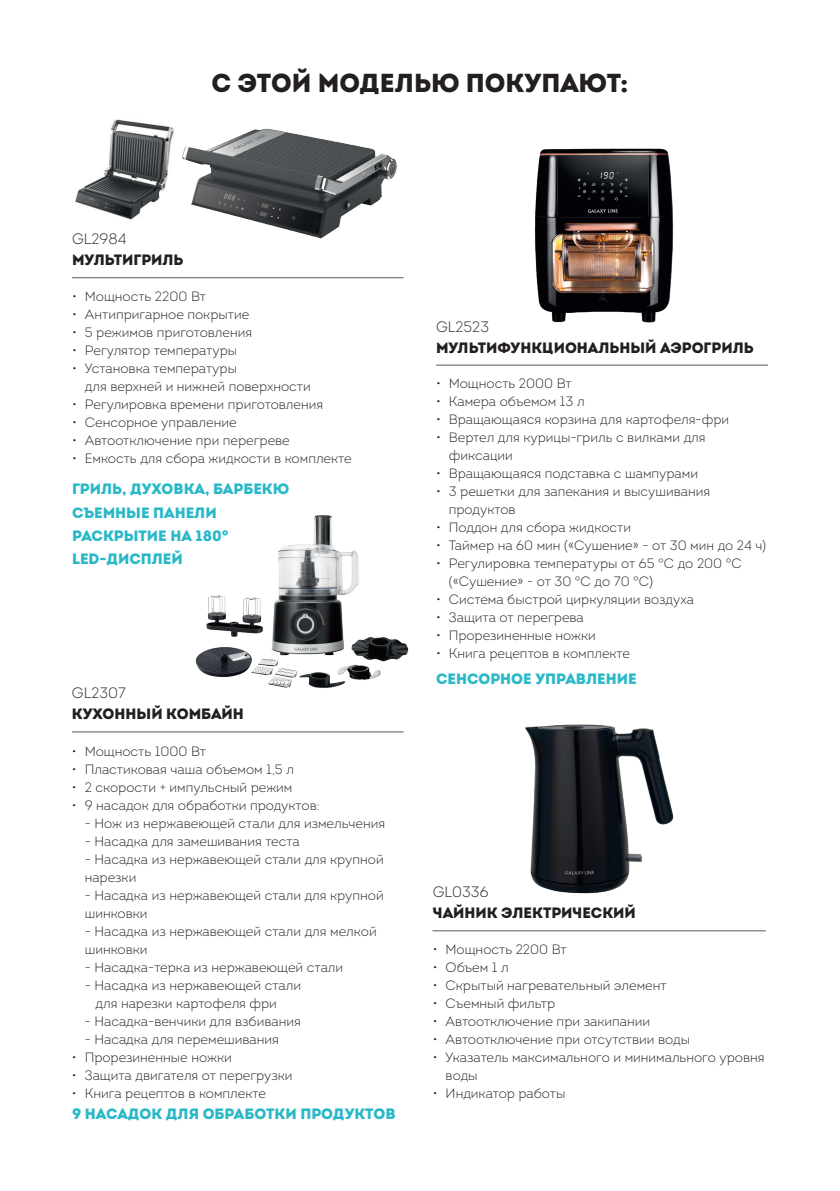
<style>
.page{position:relative;width:840px;height:1191px;background:#fff}
.page>*{position:absolute;margin:0;border:0;box-sizing:border-box;transform-origin:0 0}
.t1{font:26px "Intro Black Caps";color:#231f20}
.t2{font:15px "Intro Black Caps";color:#29b8c7}
.t3{font:15px "Intro Black Caps";color:#231f20}
.t4{font:300 15px "Intro";color:#231f20}
.t5{font:300 13.6px/18px "Intro";color:#231f20}
</style>
<div class="page">
<hr style="left:72px;top:277px;width:331px;height:1px;background:#57585a">
<hr style="left:435px;top:365px;width:332px;height:1px;background:#57585a">
<hr style="left:432px;top:930px;width:333px;height:1px;background:#57585a">
<hr style="left:72px;top:731px;width:331px;height:1px;background:#57585a">
<img style="left:75px;top:119px;width:99px;height:101px">
<img style="left:182px;top:128px;width:215px;height:111px">
<img style="left:534px;top:148px;width:140px;height:175px">
<img style="left:195px;top:515px;width:213px;height:173px">
<img style="left:525px;top:724px;width:147px;height:170px">
<p class="t1" style="left:211px;top:65px;width:418px">С этой моделью покупают:</p>
<p class="t4" style="left:72px;top:229px;width:56px">GL2984</p>
<p class="t3" style="left:72px;top:250px;width:113px">МУЛЬТИГРИЛЬ</p>
<p class="t5" style="left:72px;top:287px;width:135px">• Мощность 2200 Вт</p>
<p class="t5" style="left:72px;top:305px;width:178px">• Антипригарное покрытие</p>
<p class="t5" style="left:72px;top:323px;width:181px">• 5 режимов приготовления</p>
<p class="t5" style="left:72px;top:341px;width:166px">• Регулятор температуры</p>
<p class="t5" style="left:85px;top:359px;width:227px;text-indent:-13px">• Установка температуры<br>для верхней и нижней поверхности</p>
<p class="t5" style="left:72px;top:395px;width:252px">• Регулировка времени приготовления</p>
<p class="t5" style="left:72px;top:413px;width:166px">• Сенсорное управление</p>
<p class="t5" style="left:72px;top:431px;width:219px">• Автоотключение при перегреве</p>
<p class="t5" style="left:72px;top:449px;width:281px">• Емкость для сбора жидкости в комплекте</p>
<p class="t2" style="left:72px;top:479px;width:218px">ГРИЛЬ, ДУХОВКА, БАРБЕКЮ</p>
<p class="t2" style="left:72px;top:502px;width:146px">СЪЕМНЫЕ ПАНЕЛИ</p>
<p class="t2" style="left:72px;top:526px;width:158px">РАСКРЫТИЕ НА 180°</p>
<p class="t2" style="left:72px;top:549px;width:112px">LED-ДИСПЛЕЙ</p>
<p class="t4" style="left:72px;top:683px;width:55px">GL2307</p>
<p class="t3" style="left:72px;top:704px;width:173px">КУХОННЫЙ КОМБАЙН</p>
<p class="t5" style="left:72px;top:742px;width:135px">• Мощность 1000 Вт</p>
<p class="t5" style="left:72px;top:760px;width:223px">• Пластиковая чаша объемом 1,5 л</p>
<p class="t5" style="left:72px;top:778px;width:222px">• 2 скорости + импульсный режим</p>
<p class="t5" style="left:72px;top:796px;width:249px">• 9 насадок для обработки продуктов:</p>
<p class="t5" style="left:85px;top:814px;width:302px">- Нож из нержавеющей стали для измельчения</p>
<p class="t5" style="left:85px;top:832px;width:216px">- Насадка для замешивания теста</p>
<p class="t5" style="left:85px;top:850px;width:300px">- Насадка из нержавеющей стали для крупной нарезки</p>
<p class="t5" style="left:85px;top:886px;width:300px">- Насадка из нержавеющей стали для крупной шинковки</p>
<p class="t5" style="left:85px;top:922px;width:293px">- Насадка из нержавеющей стали для мелкой шинковки</p>
<p class="t5" style="left:85px;top:958px;width:260px">- Насадка-терка из нержавеющей стали</p>
<p class="t5" style="left:95px;top:976px;width:207px;text-indent:-11px">- Насадка из нержавеющей стали для нарезки картофеля фри</p>
<p class="t5" style="left:85px;top:1012px;width:217px">- Насадка-венчики для взбивания</p>
<p class="t5" style="left:85px;top:1030px;width:196px">- Насадка для перемешивания</p>
<p class="t5" style="left:72px;top:1048px;width:161px">• Прорезиненные ножки</p>
<p class="t5" style="left:72px;top:1066px;width:222px">• Защита двигателя от перегрузки</p>
<p class="t5" style="left:72px;top:1084px;width:195px">• Книга рецептов в комплекте</p>
<p class="t2" style="left:72px;top:1103px;width:325px">9 НАСАДОК ДЛЯ ОБРАБОТКИ ПРОДУКТОВ</p>
<p class="t4" style="left:436px;top:317px;width:54px">GL2523</p>
<p class="t3" style="left:436px;top:338px;width:319px">МУЛЬТИФУНКЦИОНАЛЬНЫЙ АЭРОГРИЛЬ</p>
<p class="t5" style="left:436px;top:374px;width:137px">• Мощность 2000 Вт</p>
<p class="t5" style="left:436px;top:392px;width:150px">• Камера объемом 13 л</p>
<p class="t5" style="left:436px;top:410px;width:294px">• Вращающаяся корзина для картофеля-фри</p>
<p class="t5" style="left:448px;top:428px;width:258px;text-indent:-13px">• Вертел для курицы-гриль с вилками для фиксации</p>
<p class="t5" style="left:436px;top:464px;width:263px">• Вращающаяся подставка с шампурами</p>
<p class="t5" style="left:448px;top:482px;width:263px;text-indent:-13px">• 3 решетки для запекания и высушивания продуктов</p>
<p class="t5" style="left:436px;top:518px;width:196px">• Поддон для сбора жидкости</p>
<p class="t5" style="left:436px;top:536px;width:331px">• Таймер на 60 мин («Сушение» - от 30 мин до 24 ч)</p>
<p class="t5" style="left:448px;top:554px;width:294px;text-indent:-13px">• Регулировка температуры от 65 °С до 200 °С («Сушение» - от 30 °С до 70 °С)</p>
<p class="t5" style="left:436px;top:590px;width:259px">• Система быстрой циркуляции воздуха</p>
<p class="t5" style="left:436px;top:608px;width:149px">• Защита от перегрева</p>
<p class="t5" style="left:436px;top:626px;width:161px">• Прорезиненные ножки</p>
<p class="t5" style="left:436px;top:644px;width:195px">• Книга рецептов в комплекте</p>
<p class="t2" style="left:436px;top:669px;width:202px">СЕНСОРНОЕ УПРАВЛЕНИЕ</p>
<p class="t4" style="left:432px;top:882px;width:57px">GL0336</p>
<p class="t3" style="left:432px;top:903px;width:204px">ЧАЙНИК ЭЛЕКТРИЧЕСКИЙ</p>
<p class="t5" style="left:432px;top:940px;width:135px">• Мощность 2200 Вт</p>
<p class="t5" style="left:432px;top:958px;width:77px">• Объем 1 л</p>
<p class="t5" style="left:432px;top:976px;width:235px">• Скрытый нагревательный элемент</p>
<p class="t5" style="left:432px;top:994px;width:124px">• Съемный фильтр</p>
<p class="t5" style="left:432px;top:1012px;width:218px">• Автоотключение при закипании</p>
<p class="t5" style="left:432px;top:1030px;width:259px">• Автоотключение при отсутствии воды</p>
<p class="t5" style="left:445px;top:1048px;width:320px;text-indent:-13px">• Указатель максимального и минимального уровня воды</p>
<p class="t5" style="left:432px;top:1084px;width:134px">• Индикатор работы</p>
</div>
